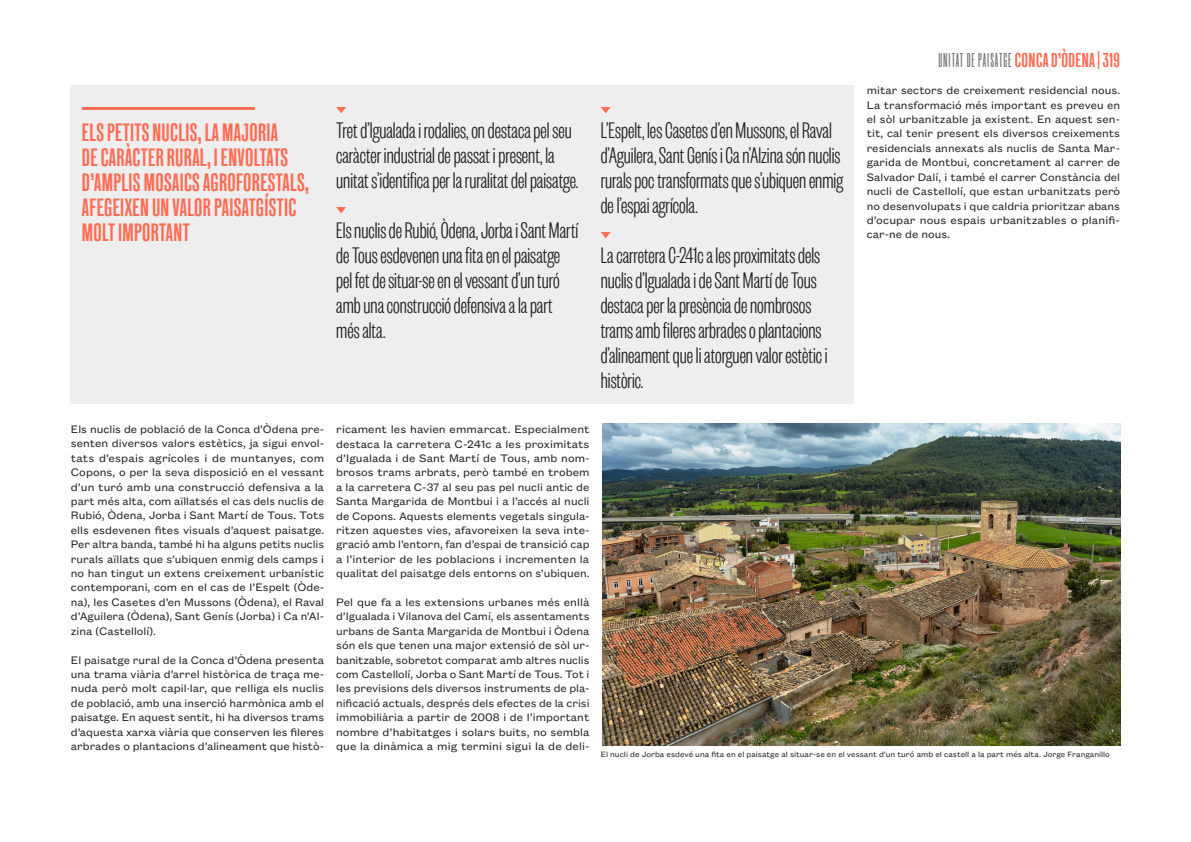
<style>
.page{position:relative;width:1191px;height:842px;background:#fff}
.page>*{position:absolute;margin:0;border:0;box-sizing:border-box;transform-origin:0 0}
.t1{font:300 25px/25px "Founders Grotesk X Cond";color:#231f20}
.t2{font:25px/25px "New Grotesk Square THREE";letter-spacing:.015em;color:#ff6c54}
.t3{font:20px "New Grotesk Round ONE";letter-spacing:.05em;color:#6c6d70}
.t4{font:12px/14.4px "Founders Grotesk Text";color:#231f20;text-align:justify}
.t5{font:8.5px "Founders Grotesk Text";color:#231f20}
.s1{font-family:"New Grotesk Square THREE";color:#ff6c54}
</style>
<div class="page">
<div style="left:71px;top:85px;width:783px;height:318px;background:#eeeeef"></div>
<hr style="left:82px;top:107px;width:173px;height:3px;background:#ff6c54">
<svg style="left:336px;top:107px;width:10px;height:6px"></svg>
<svg style="left:336px;top:207px;width:10px;height:6px"></svg>
<svg style="left:601px;top:107px;width:9px;height:6px"></svg>
<svg style="left:601px;top:232px;width:9px;height:6px"></svg>
<img style="left:602px;top:423px;width:518px;height:322px">
<h1 class="t2" style="left:82px;top:120px;width:228px">ELS PETITS NUCLIS, LA MAJORIA<br>DE CARÀCTER RURAL, I ENVOLTATS<br>D’AMPLIS MOSAICS AGROFORESTALS,<br>AFEGEIXEN UN VALOR PAISATGÍSTIC<br>MOLT IMPORTANT</h1>
<h1 class="t1" style="left:336px;top:117px;width:243px">Tret d’Igualada i rodalies, on destaca pel seu caràcter industrial de passat i present, la unitat s’identifica per la ruralitat del paisatge.</h1>
<h1 class="t1" style="left:336px;top:217px;width:244px">Els nuclis de Rubió, Òdena, Jorba i Sant Martí de Tous esdevenen una fita en el paisatge pel fet de situar-se en el vessant d’un turó amb una construcció defensiva a la part més alta.</h1>
<h1 class="t1" style="left:600px;top:117px;width:244px">L’Espelt, les Casetes d’en Mussons, el Raval d’Aguilera, Sant Genís i Ca n’Alzina són nuclis rurals poc transformats que s’ubiquen enmig de l’espai agrícola.</h1>
<h1 class="t1" style="left:600px;top:242px;width:228px">La carretera C-241c a les proximitats dels nuclis d’Igualada i de Sant Martí de Tous destaca per la presència de nombrosos trams amb fileres arbrades o plantacions d’alineament que li atorguen valor estètic i històric.</h1>
<h2 class="t3" style="left:938px;top:49px;width:183px">UNITAT DE PAISATGE <span class="s1">CONCA D’ÒDENA | 319</span></h2>
<p class="t4" style="left:866px;top:82px;width:255px">mitar sectors de creixement residencial nous.<br>La transformació més important es preveu en el sòl urbanitzable ja existent. En aquest sen&shy;tit, cal tenir present els diversos creixements residencials annexats als nuclis de Santa Mar&shy;garida de Montbui, concretament al carrer de Salvador Dalí, i també el carrer Constància del nucli de Castellolí, que estan urbanitzats però no desenvolupats i que caldria prioritzar abans d’ocupar nous espais urbanitzables o planifi&shy;car-ne de nous.</p>
<p class="t4" style="left:71px;top:421px;width:255px">Els nuclis de població de la Conca d’Òdena pre&shy;senten diversos valors estètics, ja sigui envol&shy;tats d’espais agrícoles i de muntanyes, com Copons, o per la seva disposició en el vessant d’un turó amb una construcció defensiva a la part més alta, com aïllatsés el cas dels nuclis de Rubió, Òdena, Jorba i Sant Martí de Tous. Tots ells esdevenen fites visuals d’aquest paisatge.<br>Per altra banda, també hi ha alguns petits nuclis rurals aïllats que s’ubiquen enmig dels camps i no han tingut un extens creixement urbanístic contemporani, com en el cas de l’Espelt (Òde&shy;na), les Casetes d’en Mussons (Òdena), el Raval d’Aguilera (Òdena), Sant Genís (Jorba) i Ca n’Al&shy;zina (Castellolí).</p>
<p class="t4" style="left:71px;top:652px;width:255px">El paisatge rural de la Conca d’Òdena presenta una trama viària d’arrel històrica de traça me&shy;nuda però molt capil·lar, que relliga els nuclis de població, amb una inserció harmònica amb el paisatge. En aquest sentit, hi ha diversos trams d’aquesta xarxa viària que conserven les fileres arbrades o plantacions d’alineament que histò-</p>
<p class="t4" style="left:336px;top:421px;width:255px">ricament les havien emmarcat. Especialment destaca la carretera C-241c a les proximitats d’Igualada i de Sant Martí de Tous, amb nom&shy;brosos trams arbrats, però també en trobem a la carretera C-37 al seu pas pel nucli antic de Santa Margarida de Montbui i a l’accés al nucli de Copons. Aquests elements vegetals singula&shy;ritzen aquestes vies, afavoreixen la seva inte&shy;gració amb l’entorn, fan d’espai de transició cap a l’interior de les poblacions i incrementen la qualitat del paisatge dels entorns on s’ubiquen.</p>
<p class="t4" style="left:336px;top:594px;width:255px">Pel que fa a les extensions urbanes més enllà d’Igualada i Vilanova del Camí, els assentaments urbans de Santa Margarida de Montbui i Òdena són els que tenen una major extensió de sòl ur&shy;banitzable, sobretot comparat amb altres nuclis com Castellolí, Jorba o Sant Martí de Tous. Tot i les previsions dels diversos instruments de pla&shy;nificació actuals, després dels efectes de la crisi immobiliària a partir de 2008 i de l’important nombre d’habitatges i solars buits, no sembla que la dinàmica a mig termini sigui la de deli-</p>
<p class="t5" style="left:600px;top:749px;width:511px">El nucli de Jorba esdevé una fita en el paisatge al situar-se en el vessant d’un turó amb el castell a la part més alta. Jorge Franganillo</p>
</div>
